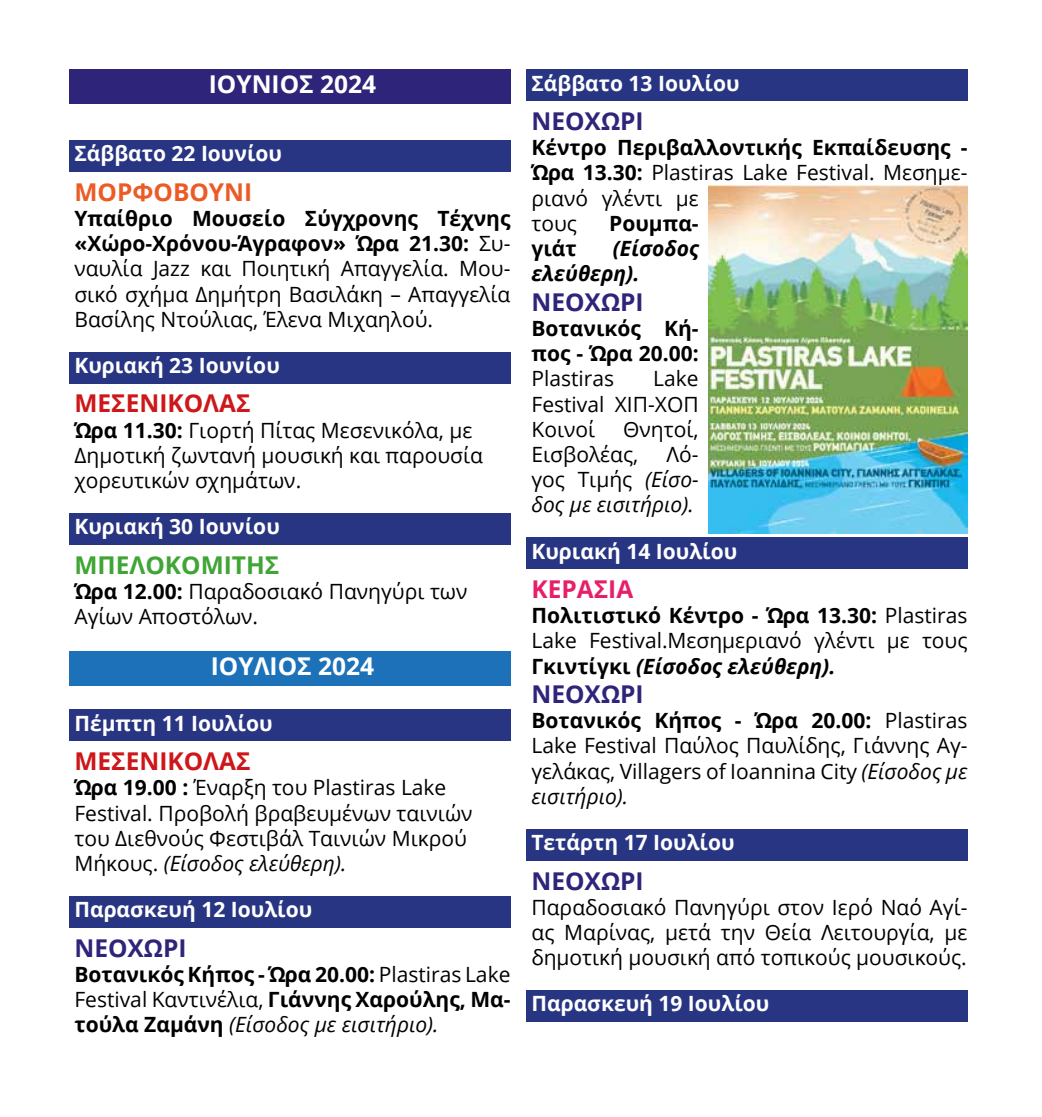
<style>
.page{position:relative;width:1042px;height:1117px;background:#fff}
.page>*{position:absolute;margin:0;border:0;box-sizing:border-box;transform-origin:0 0}
.t1{font:700 24.5px "Open Sans";color:#2e247a}
.t2{font:700 24.5px "Open Sans";color:#fff}
.t3{font:700 24.5px "Open Sans";color:#cd171a}
.t4{font:700 24.5px "Open Sans";color:#3fa535}
.t5{font:700 24.5px "Open Sans";color:#eb5b25}
.t6{font:700 24.5px "Open Sans";color:#e71f69}
.t7{font:21px/25.2px "Open Sans";color:#000;text-align:justify}
.t8{font:700 21px "Open Sans";color:#fff}
.t9{font:700 21px/25.2px "Open Sans";color:#000;text-align:justify}
.t10{font:italic 21px/25.2px "Open Sans";color:#000;text-align:justify}
.t11{font:italic 700 21px/25.2px "Open Sans";color:#000}
.s1{font-weight:700}
.s2{font-style:italic}
.s3{font-weight:400}
.s4{font-weight:400;font-style:italic}
.s5{font-style:normal}
.s6{font-weight:700;font-style:italic}
</style>
<div class="page">
<div style="left:69px;top:69px;width:441px;height:35px;background:#2e247a"></div>
<div style="left:69px;top:140px;width:441px;height:31px;background:#283583"></div>
<div style="left:69px;top:352px;width:441px;height:31px;background:#283583"></div>
<div style="left:69px;top:513px;width:441px;height:31px;background:#283583"></div>
<div style="left:69px;top:650px;width:441px;height:35px;background:#1d71b8"></div>
<div style="left:69px;top:709px;width:441px;height:31px;background:#283583"></div>
<div style="left:69px;top:895px;width:441px;height:32px;background:#283583"></div>
<div style="left:526px;top:69px;width:441px;height:31px;background:#283583"></div>
<div style="left:526px;top:537px;width:441px;height:31px;background:#283583"></div>
<div style="left:526px;top:828px;width:441px;height:32px;background:#283583"></div>
<div style="left:526px;top:990px;width:441px;height:31px;background:#283583"></div>
<img style="left:708px;top:185px;width:259px;height:348px">
<p class="t2" style="left:209px;top:67px;width:169px">ΙΟΥΝΙΟΣ 2024</p>
<p class="t8" style="left:74px;top:139px;width:209px">Σάββατο 22 Ιουνίου</p>
<p class="t5" style="left:74px;top:174px;width:179px">ΜΟΡΦΟΒΟΥΝΙ</p>
<p class="t7" style="left:74px;top:205px;width:437px"><span class="s1">Υπαίθριο Μουσείο Σύγχρονης Τέχνης «Χώρο-Χρόνου-Άγραφον» Ώρα 21.30:</span> Συ&shy;ναυλία Jazz και Ποιητική Απαγγελία. Μου&shy;σικό σχήμα Δημήτρη Βασιλάκη – Απαγγελία Βασίλης Ντούλιας, Έλενα Μιχαηλού.</p>
<p class="t8" style="left:74px;top:350px;width:207px">Κυριακή 23 Ιουνίου</p>
<p class="t3" style="left:74px;top:386px;width:178px">ΜΕΣΕΝΙΚΟΛΑΣ</p>
<p class="t7" style="left:74px;top:417px;width:410px;text-align:left"><span class="s1">Ώρα 11.30:</span> Γιορτή Πίτας Μεσενικόλα, με<br>Δημοτική ζωντανή μουσική και παρουσία χορευτικών σχημάτων.</p>
<p class="t8" style="left:74px;top:511px;width:207px">Κυριακή 30 Ιουνίου</p>
<p class="t4" style="left:74px;top:547px;width:206px">ΜΠΕΛΟΚΟΜΙΤΗΣ</p>
<p class="t7" style="left:74px;top:578px;width:395px"><span class="s1">Ώρα 12.00:</span> Παραδοσιακό Πανηγύρι των<br>Αγίων Αποστόλων.</p>
<p class="t2" style="left:211px;top:648px;width:165px">ΙΟΥΛΙΟΣ 2024</p>
<p class="t8" style="left:74px;top:708px;width:200px">Πέμπτη 11 Ιουλίου</p>
<p class="t3" style="left:74px;top:743px;width:178px">ΜΕΣΕΝΙΚΟΛΑΣ</p>
<p class="t7" style="left:74px;top:774px;width:400px;text-align:left"><span class="s1">Ώρα 19.00 :</span> Έναρξη του Plastiras Lake Festival. Προβολή βραβευμένων ταινιών του Διεθνούς Φεστιβάλ Ταινιών Μικρού Μήκους. <span class="s2">(Είσοδος ελεύθερη).</span></p>
<p class="t8" style="left:74px;top:894px;width:239px">Παρασκευή 12 Ιουλίου</p>
<p class="t1" style="left:74px;top:930px;width:114px">ΝΕΟΧΩΡΙ</p>
<p class="t9" style="left:74px;top:960px;width:437px">Βοτανικός Κήπος - Ώρα 20.00: <span class="s3">Plastiras Lake Festival Καντινέλια,</span> Γιάννης Χαρούλης, Μα&shy;τούλα Ζαμάνη <span class="s4">(Είσοδος με εισιτήριο).</span></p>
<p class="t8" style="left:531px;top:68px;width:210px">Σάββατο 13 Ιουλίου</p>
<p class="t1" style="left:531px;top:104px;width:114px">ΝΕΟΧΩΡΙ</p>
<p class="t7" style="left:531px;top:134px;width:437px;text-align:left"><span class="s1">Κέντρο Περιβαλλοντικής Εκπαίδευσης -<br>Ώρα 13.30:</span> Plastiras Lake Festival. Μεσημε&shy;ριανό γλέντι με<br>τους</p>
<p class="t9" style="left:609px;top:210px;width:91px">Ρουμπα-</p>
<p class="t9" style="left:531px;top:235px;width:47px">γιάτ</p>
<p class="t11" style="left:531px;top:235px;width:169px;text-indent:81px">(Είσοδος ελεύθερη).</p>
<p class="t1" style="left:531px;top:284px;width:114px">ΝΕΟΧΩΡΙ</p>
<p class="t9" style="left:531px;top:315px;width:169px">Βοτανικός Κή&shy;πος - Ώρα 20.00:</p>
<p class="t7" style="left:531px;top:365px;width:84px">Plastiras</p>
<p class="t7" style="left:531px;top:365px;width:169px;text-indent:122px">Lake Festival ΧΙΠ-ΧΟΠ Κοινοί</p>
<p class="t7" style="left:531px;top:416px;width:169px;text-indent:92px">Θνητοί,<br>Εισβολέας,</p>
<p class="t10" style="left:531px;top:441px;width:169px;text-indent:135px"><span class="s5">Λό&shy;γος Τιμής</span> (Είσο&shy;δος με εισιτήριο).</p>
<p class="t8" style="left:531px;top:536px;width:207px">Κυριακή 14 Ιουλίου</p>
<p class="t6" style="left:531px;top:571px;width:103px">ΚΕΡΑΣΙΑ</p>
<p class="t7" style="left:531px;top:602px;width:437px"><span class="s1">Πολιτιστικό Κέντρο - Ώρα 13.30:</span> Plastiras Lake Festival.Μεσημεριανό γλέντι με τους <span class="s1">Γκιντίγκι</span> <span class="s6">(Είσοδος ελεύθερη).</span></p>
<p class="t1" style="left:531px;top:676px;width:114px">ΝΕΟΧΩΡΙ</p>
<p class="t7" style="left:531px;top:707px;width:437px"><span class="s1">Βοτανικός Κήπος - Ώρα 20.00:</span> Plastiras Lake Festival Παύλος Παυλίδης, Γιάννης Αγ&shy;γελάκας, Villagers of Ioannina City <span class="s2">(Είσοδος με εισιτήριο).</span></p>
<p class="t8" style="left:531px;top:827px;width:205px">Τετάρτη 17 Ιουλίου</p>
<p class="t1" style="left:531px;top:863px;width:114px">ΝΕΟΧΩΡΙ</p>
<p class="t7" style="left:531px;top:893px;width:437px">Παραδοσιακό Πανηγύρι στον Ιερό Ναό Αγί&shy;ας Μαρίνας, μετά την Θεία Λειτουργία, με δημοτική μουσική από τοπικούς μουσικούς.</p>
<p class="t8" style="left:531px;top:988px;width:239px">Παρασκευή 19 Ιουλίου</p>
</div>
